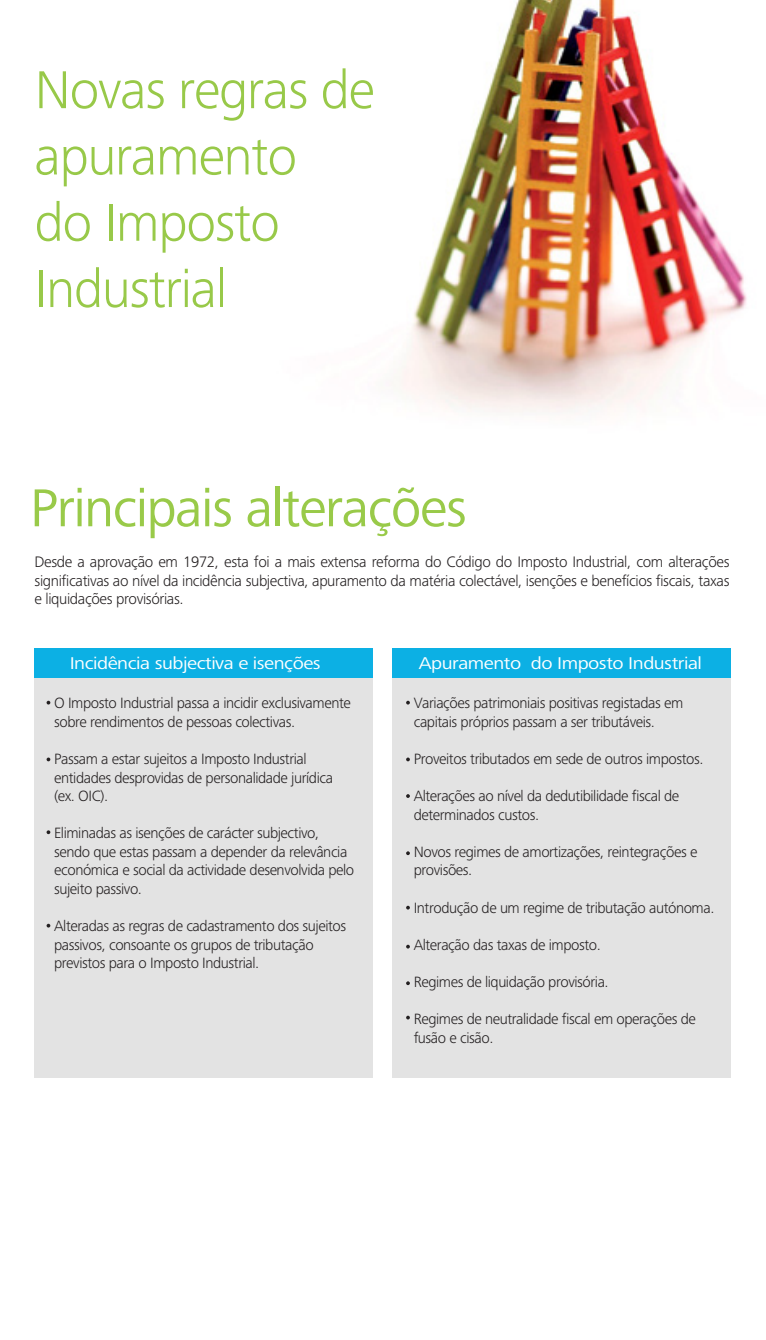
<style>
.page{position:relative;width:766px;height:1340px;background:#fff}
.page>*{position:absolute;margin:0;border:0;box-sizing:border-box;transform-origin:0 0}
.t1{font:300 55.12px/66.1px "Frutiger Next Pro";letter-spacing:-.025em;color:#98c949}
.t2{font:55.12px "Frutiger Next Pro";letter-spacing:-.025em;color:#99ca49}
.t3{font:17.78px "Frutiger Next Pro";letter-spacing:-.025em;color:#fff;scale:1.15 1}
.t4{font:300 15.75px/18.9px "Frutiger Next Pro";letter-spacing:-.025em;color:#231f20;text-align:justify}
.t5{font:300 15.53px/18.4px "Frutiger Next Pro";letter-spacing:-.03em;color:#231f20}
</style>
<div class="page">
<img style="left:392px;top:0;width:355px;height:413px">
<div style="left:34px;top:648px;width:338px;height:30px;background:#0cb0e4"></div>
<div style="left:392px;top:648px;width:338px;height:30px;background:#0cb0e4"></div>
<div style="left:34px;top:678px;width:338px;height:400px;background:#e3e3e3"></div>
<svg style="left:47px;top:757px;width:3px;height:4px"></svg>
<svg style="left:47px;top:830px;width:3px;height:4px"></svg>
<div style="left:392px;top:678px;width:338px;height:400px;background:#e3e3e3"></div>
<svg style="left:406px;top:700px;width:4px;height:4px"></svg>
<svg style="left:406px;top:757px;width:4px;height:4px"></svg>
<svg style="left:406px;top:794px;width:4px;height:4px"></svg>
<svg style="left:406px;top:851px;width:4px;height:4px"></svg>
<svg style="left:406px;top:905px;width:4px;height:4px"></svg>
<svg style="left:406px;top:944px;width:4px;height:4px"></svg>
<svg style="left:406px;top:981px;width:4px;height:4px"></svg>
<svg style="left:406px;top:1015px;width:4px;height:4px"></svg>
<h1 class="t1" style="left:34px;top:57px;width:342px">Novas regras de apuramento<br>do Imposto<br>Industrial</h1>
<h1 class="t2" style="left:30px;top:476px;width:438px">Principais alterações</h1>
<p class="t4" style="left:34px;top:552px;width:696px">Desde a aprovação em 1972, esta foi a mais extensa reforma do Código do Imposto Industrial, com alterações significativas ao nível da incidência subjectiva, apuramento da matéria colectável, isenções e benefícios fiscais, taxas e liquidações provisórias.</p>
<p class="t3" style="left:70px;top:652px;width:220px">Incidência subjectiva e isenções</p>
<p class="t5" style="left:54px;top:694px;width:298px">O Imposto Industrial passa a incidir exclusivamente sobre rendimentos de pessoas colectivas.</p>
<p class="t5" style="left:54px;top:749px;width:280px">Passam a estar sujeitos a Imposto Industrial entidades desprovidas de personalidade jurídica (ex. OIC).</p>
<p class="t5" style="left:54px;top:824px;width:301px">Eliminadas as isenções de carácter subjectivo, sendo que estas passam a depender da relevância económica e social da actividade desenvolvida pelo sujeito passivo.</p>
<p class="t5" style="left:54px;top:916px;width:293px">Alteradas as regras de cadastramento dos sujeitos passivos, consoante os grupos de tributação previstos para o Imposto Industrial.</p>
<p class="t3" style="left:419px;top:652px;width:247px">Apuramento do Imposto Industrial</p>
<p class="t5" style="left:413px;top:694px;width:271px">Variações patrimoniais positivas registadas em capitais próprios passam a ser tributáveis.</p>
<p class="t5" style="left:413px;top:749px;width:291px">Proveitos tributados em sede de outros impostos.</p>
<p class="t5" style="left:413px;top:786px;width:267px">Alterações ao nível da dedutibilidade fiscal de determinados custos.</p>
<p class="t5" style="left:413px;top:842px;width:285px">Novos regimes de amortizações, reintegrações e provisões.</p>
<p class="t5" style="left:413px;top:898px;width:302px">Introdução de um regime de tributação autónoma.</p>
<p class="t5" style="left:413px;top:935px;width:188px">Alteração das taxas de imposto.</p>
<p class="t5" style="left:413px;top:972px;width:196px">Regimes de liquidação provisória.</p>
<p class="t5" style="left:413px;top:1009px;width:283px">Regimes de neutralidade fiscal em operações de fusão e cisão.</p>
</div>
